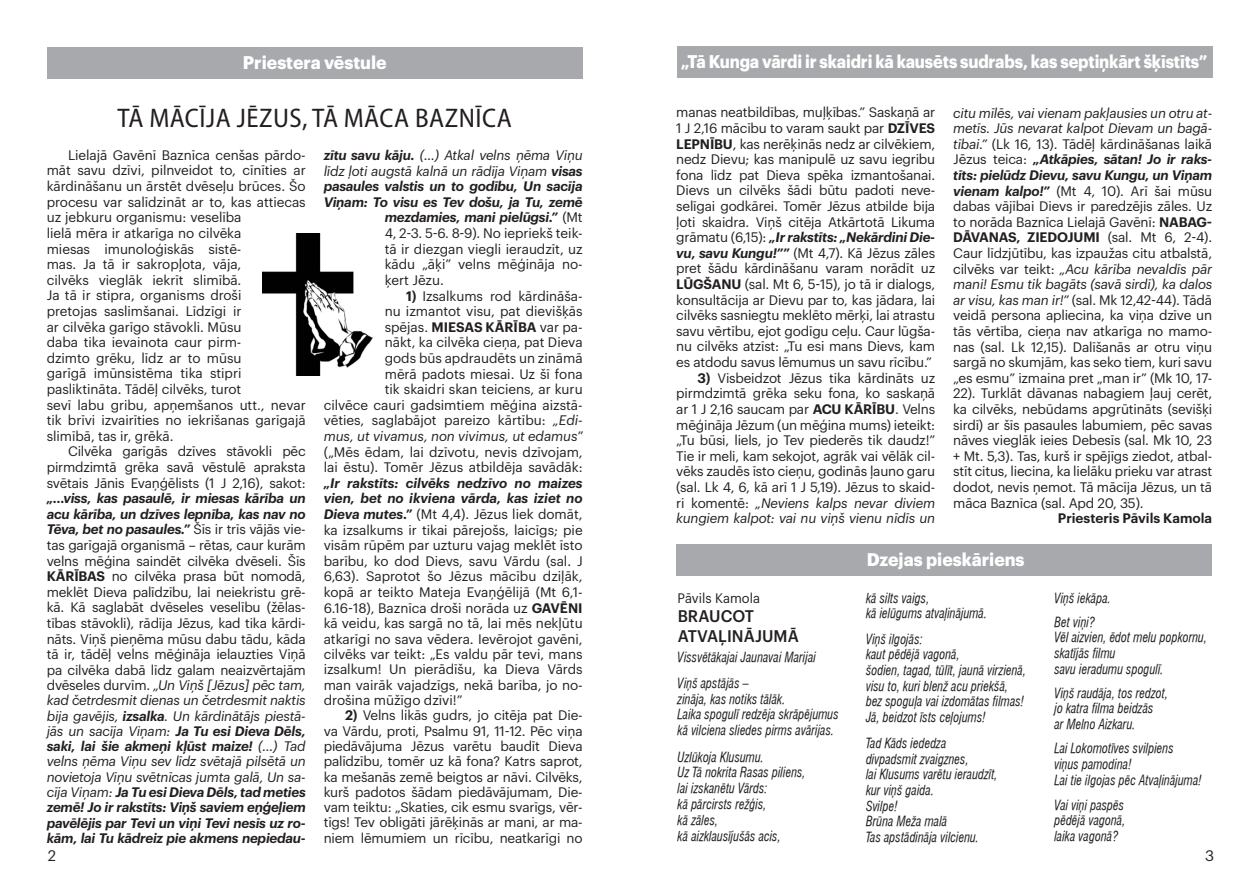
<style>
.page{position:relative;width:1259px;height:893px;background:#fff}
.page>*{position:absolute;margin:0;border:0;box-sizing:border-box;transform-origin:0 0}
.t1{font:semi-condensed 27px "Myriad Pro";letter-spacing:.02em;color:#231f20}
.t2{font:700 18px "Graphik";letter-spacing:-.01em;color:#fff;scale:.9 1}
.t3{font:700 18px "Graphik";letter-spacing:-.01em;color:#fff}
.t4{font:500 16.5px/19.8px "Graphik";letter-spacing:.005em;color:#231f20;scale:.96 1}
.t5{font:15px "Graphik";color:#231f20}
.t6{font:13.5px/15.6px "Graphik";letter-spacing:-.01em;color:#231f20;text-align:justify}
.t7{font:italic condensed 13.5px/15.6px "Swiss 721 TL";letter-spacing:.005em;color:#231f20;scale:.9 1}
.t8{font:italic 600 13.5px "Graphik";letter-spacing:-.015em;color:#231f20}
.t9{font:italic 13.5px "Graphik";letter-spacing:-.015em;color:#231f20}
.t10{font:600 13.5px "Graphik";color:#231f20}
.t11{font:13.5px "Graphik";letter-spacing:-.01em;color:#231f20;scale:.96 1}
.s1{font-weight:600}
.s2{font-weight:600;font-style:italic}
.s3{font-style:italic}
.s4{font-weight:400;font-style:normal}
</style>
<div class="page">
<div style="left:48px;top:48px;width:535px;height:31px;background:#a8a9ad"></div>
<div style="left:677px;top:47px;width:535px;height:31px;background:#a8a9ad"></div>
<div style="left:676px;top:544px;width:535px;height:31px;background:#a8a9ad"></div>
<img style="left:263px;top:234px;width:109px;height:141px">
<h2 class="t3" style="left:243px;top:49px;width:145px">Priestera vēstule</h2>
<h2 class="t2" style="left:681px;top:48px;width:586px">„Tā Kunga vārdi ir skaidri kā kausēts sudrabs, kas septiņkārt šķīstīts”</h2>
<h1 class="t1" style="left:117px;top:101px;width:396px">TĀ MĀCĪJA JĒZUS, TĀ MĀCA BAZNĪCA</h1>
<p class="t6" style="left:676px;top:104px;width:260px;text-align:left">manas neatbildības, muļķības.” Saskaņā ar 1 J 2,16 mācību to varam saukt par <span class="s1">DZĪVES LEPNĪBU</span>, kas nerēķinās nedz ar cilvēkiem, nedz Dievu; kas manipulē uz savu iegribu fona līdz pat Dieva spēka izmantošanai.<br>Dievs un cilvēks šādi būtu padoti neve&shy;selīgai godkārei. Tomēr Jēzus atbilde bija ļoti skaidra. Viņš citēja Atkārtotā Likuma grāmatu (6,15): <span class="s2">„Ir rakstīts: „Nekārdini Die&shy;vu, savu Kungu!””</span> (Mt 4,7). Kā Jēzus zāles pret šādu kārdināšanu varam norādīt uz <span class="s1">LŪGŠANU</span> (sal. Mt 6, 5-15), jo tā ir dialogs, konsultācija ar Dievu par to, kas jādara, lai cilvēks sasniegtu meklēto mērķi, lai atrastu savu vērtību, ejot godīgu ceļu. Caur lūgša&shy;nu cilvēks atzīst: „Tu esi mans Dievs, kam es atdodu savus lēmumus un savu rīcību.”</p>
<p class="t6" style="left:676px;top:369px;width:260px;text-indent:21px"><span class="s1">3)</span> Visbeidzot Jēzus tika kārdināts uz pirmdzimtā grēka seku fona, ko saskaņā ar 1 J 2,16 saucam par <span class="s1">ACU KĀRĪBU</span>. Velns mēģināja Jēzum (un mēģina mums) ieteikt: „Tu būsi, liels, jo Tev piederēs tik daudz!” Tie ir meli, kam sekojot, agrāk vai vēlāk cil&shy;vēks zaudēs īsto cieņu, godinās ļauno garu (sal. Lk 4, 6, kā arī 1 J 5,19). Jēzus to skaid&shy;ri komentē: <span class="s3">„Neviens kalps nevar diviem kungiem kalpot: vai nu viņš vienu nīdīs un</span></p>
<p class="t6" style="left:953px;top:104px;width:260px"><span class="s3">citu mīlēs, vai vienam pakļausies un otru at&shy;metīs. Jūs nevarat kalpot Dievam un bagā&shy;tībai.”</span> (Lk 16, 13). Tādēļ kārdināšanas laikā Jēzus teica: <span class="s2">„Atkāpies, sātan! Jo ir raks&shy;tīts: pielūdz Dievu, savu Kungu, un Viņam vienam kalpo!”</span> (Mt 4, 10). Arī šai mūsu dabas vājībai Dievs ir paredzējis zāles. Uz to norāda Baznīca Lielajā Gavēnī: <span class="s1">NABA</span></p>
<p class="t6" style="left:47px;top:146px;width:260px;text-align:left;text-indent:21px">Lielajā Gavēnī Baznīca cenšas pārdo&shy;māt savu dzīvi, pilnveidot to, cīnīties ar kārdināšanu un ārstēt dvēseļu brūces. Šo procesu var salīdzināt ar to, kas attiecas uz jebkuru organismu: veselība<br>lielā mēra ir atkarīga no cilvēka<br>miesas imunoloģiskās sistē-<br>mas. Ja tā ir sakropļota, vāja,<br>cilvēks vieglāk iekrīt slimībā.<br>Ja tā ir stipra, organisms droši<br>pretojas saslimšanai. Līdzīgi ir<br>ar cilvēka garīgo stāvokli. Mūsu<br>daba tika ievainota caur pirm-<br>dzimto grēku, līdz ar to mūsu<br>garīgā imūnsistēma tika stipri pasliktināta. Tādēļ cilvēks, turot<br>sevī labu gribu, apņemšanos utt., nevar tik brīvi izvairīties no iekrišanas garīgajā slimībā, tas ir, grēkā.</p>
<p class="t6" style="left:47px;top:443px;width:260px;text-indent:21px">Cilvēka garīgās dzīves stāvokli pēc pirmdzimtā grēka savā vēstulē apraksta svētais Jānis Evaņģēlists (1 J 2,16), sakot:</p>
<p class="t6" style="left:47px;top:489px;width:260px"><span class="s2">„…viss, kas pasaulē, ir miesas kārība un acu kārība, un dzīves lepnība, kas nav no Tēva, bet no pasaules.”</span> Šīs ir trīs vājās vie&shy;tas garīgajā organismā – rētas, caur kurām velns mēģina saindēt cilvēka dvēseli. Šīs <span class="s1">KĀRĪBAS</span> no cilvēka prasa būt nomodā, meklēt Dieva palīdzību, lai neiekristu grē&shy;kā. Kā saglabāt dvēseles veselību (žēlas&shy;tības stāvokli), rādīja Jēzus, kad tika kārdi&shy;nāts. Viņš pieņēma mūsu dabu tādu, kāda tā ir, tādēļ velns mēģināja ielauzties Viņā pa cilvēka dabā līdz galam neaizvērtajām dvēseles durvīm. <span class="s3">„Un Viņš [Jēzus] pēc tam, kad četrdesmit dienas un četrdesmit naktis bija gavējis,</span> <span class="s2">izsalka</span><span class="s3">. Un kārdinātājs piestā&shy;jās un sacīja Viņam:</span> <span class="s2">Ja Tu esi Dieva Dēls, saki, lai šie akmeņi kļūst maize!</span> <span class="s3">(…) Tad velns ņēma Viņu sev līdz svētajā pilsētā un novietoja Viņu svētnīcas jumta galā, Un sa&shy;cīja Viņam:</span> <span class="s2">Ja Tu esi Dieva Dēls, tad meties zemē! Jo ir rakstīts: Viņš saviem eņģeļiem pavēlējis par Tevi un viņi Tevi nesīs uz ro&shy;kām, lai Tu kādreiz pie akmens nepiedau-</span></p>
<p class="t9" style="left:324px;top:145px;width:260px"><span class="s1">zītu savu kāju.</span> (…) Atkal velns ņēma Viņu</p>
<p class="t9" style="left:324px;top:161px;width:260px">līdz ļoti augstā kalnā un rādīja Viņam <span class="s1">visas</span></p>
<p class="t8" style="left:324px;top:176px;width:260px">pasaules valstis un to godību, Un sacīja</p>
<p class="t8" style="left:324px;top:192px;width:260px">Viņam: To visu es Tev došu, ja Tu, zemē</p>
<p class="t8" style="left:385px;top:207px;width:199px">mezdamies, mani pielūgsi.” <span class="s4">(Mt</span></p>
<p class="t6" style="left:385px;top:224px;width:199px">4, 2-3. 5-6. 8-9). No iepriekš teik-</p>
<p class="t6" style="left:385px;top:240px;width:199px">tā ir diezgan viegli ieraudzīt, uz</p>
<p class="t6" style="left:385px;top:255px;width:199px">kādu „āķi” velns mēģināja no-</p>
<p class="t6" style="left:385px;top:271px;width:61px">ķert Jēzu.</p>
<p class="t6" style="left:385px;top:287px;width:199px;text-indent:21px"><span class="s1">1)</span> Izsalkums rod kārdināša&shy;nu izmantot visu, pat dievišķās spējas. <span class="s1">M IESAS</span></p>
<p class="t6" style="left:953px;top:213px;width:260px;text-indent:243px"><span class="s1">G-DĀVANAS, ZIEDOJ UM I</span> (sal. Mt 6, 2-4).<br>Caur līdzjūtību, kas izpaužas citu atbalstā, cilvēks var teikt: <span class="s3">„Acu kārība nevaldīs pār mani! Esmu tik bagāts (savā sirdī), ka dalos ar visu, kas man ir!”</span> (sal. Mk 12,42-44). Tādā veidā persona apliecina, ka viņa dzīve un tās vērtība, cieņa nav atkarīga no mamo&shy;nas (sal. Lk 12,15). Dalīšanās ar otru viņu sargā no skumjām, kas seko tiem, kuri savu „es esmu” izmaina pret „man ir” (Mk 10, 17- 22). Turklāt dāvanas nabagiem ļauj cerēt, ka cilvēks, nebūdams apgrūtināts (sevišķi sirdī) ar šīs pasaules labumiem, pēc savas nāves vieglāk ieies Debesīs (sal. Mk 10, 23 + Mt. 5,3). Tas, kurš ir spējīgs ziedot, atbal&shy;stīt citus, liecina, ka lielāku prieku var atrast dodot, nevis ņemot. Tā mācīja Jēzus, un tā māca Baznīca (sal. Apd 20, 35).</p>
<p class="t10" style="left:1058px;top:508px;width:156px">PRIESTERIS PĀVILS KAMOLA</p>
<p class="t6" style="left:324px;top:318px;width:260px;text-align:right"><span class="s1">KĀRĪBA</span> var pa-<br>nākt, ka cilvēka cieņa, pat Dieva<br>gods būs apdraudēts un zināmā<br>mērā padots miesai. Uz šī fona<br>tik skaidri skan teiciens, ar kuru<br>cilvēce cauri gadsimtiem mēģina aizstā&shy;vēties, saglabājot pareizo kārtību: <span class="s3">„Edi&shy;mus, ut vivamus, non vivimus, ut edamus”</span></p>
<p class="t6" style="left:324px;top:443px;width:260px">(„Mēs ēdam, lai dzīvotu, nevis dzīvojam, lai ēstu). Tomēr Jēzus atbildēja savādāk:</p>
<p class="t6" style="left:324px;top:474px;width:260px"><span class="s2">„Ir rakstīts: cilvēks nedzīvo no maizes vien, bet no ikviena vārda, kas iziet no Dieva mutes.”</span> (Mt 4,4). Jēzus liek domāt, ka izsalkums ir tikai pārejošs, laicīgs; pie visām rūpēm par uzturu vajag meklēt īsto barību, ko dod Dievs, savu Vārdu (sal. J 6,63). Saprotot šo Jēzus mācību dziļāk, kopā ar teikto Mateja Evaņģēlijā (Mt 6,1- 6.16-18), Baznīca droši norāda uz <span class="s1">GAVĒNI </span>kā veidu, kas sargā no tā, lai mēs nekļūtu atkarīgi no sava vēdera. Ievērojot gavēni, cilvēks var teikt: „Es valdu pār tevi, mans izsalkum! Un pierādīšu, ka Dieva Vārds man vairāk vajadzīgs, nekā barība, jo no&shy;drošina mūžīgo dzīvi!”</p>
<p class="t6" style="left:324px;top:707px;width:260px;text-indent:21px"><span class="s1">2)</span> Velns likās gudrs, jo citēja pat Die&shy;va Vārdu, proti, Psalmu 91, 11-12. Pēc viņa piedāvājuma Jēzus varētu baudīt Dieva palīdzību, tomēr uz kā fona? Katrs saprot, ka mešanās zemē beigtos ar nāvi. Cilvēks, kurš padotos šādam piedāvājumam, Die&shy;vam teiktu: „Skaties, cik esmu svarīgs, vēr&shy;tīgs! Tev obligāti jārēķinās ar mani, ar ma&shy;niem lēmumiem un rīcību, neatkarīgi no</p>
<h2 class="t3" style="left:866px;top:545px;width:159px">Dzejas pieskāriens</h2>
<p class="t7" style="left:866px;top:590px;width:136px">kā silts vaigs,<br>kā ielūgums atvaļinājumā.</p>
<p class="t7" style="left:866px;top:631px;width:179px">Viņš ilgojās:<br>kaut pēdējā vagonā,<br>šodien, tagad, tūlīt, jaunā virzienā, visu to, kuri blenž acu priekšā, bez spoguļa vai izdomātas filmas!<br>Jā, beidzot īsts ceļojums!</p>
<p class="t7" style="left:866px;top:735px;width:148px">Tad Kāds iededza divpadsmit zvaigznes,<br>lai Klusums varētu ieraudzīt, kur viņš gaida.<br>Svilpe!<br>Brūna Meža malā<br>Tas apstādināja vilcienu.</p>
<p class="t7" style="left:1054px;top:586px;width:64px;line-height:24.2px">Viņš iekāpa.<br>Bet viņi?</p>
<p class="t7" style="left:1054px;top:630px;width:171px">Vēl aizvien, ēdot melu popkornu, skatījās filmu<br>savu ieradumu spogulī.</p>
<p class="t7" style="left:1054px;top:685px;width:128px">Viņš raudāja, tos redzot, jo katra filma beidzās<br>ar Melno Aizkaru.</p>
<p class="t7" style="left:1054px;top:740px;width:165px">Lai Lokomotīves svilpiens<br>viņus pamodina!<br>Lai tie ilgojas pēc Atvaļinājuma!</p>
<p class="t7" style="left:1054px;top:797px;width:80px;text-align:justify">Vai viņi paspēs pēdējā vagonā, laika vagonā?</p>
<p class="t11" style="left:677px;top:588px;width:87px">Pāvils Kamola</p>
<p class="t4" style="left:677px;top:605px;width:128px">BRAUCOT<br>ATVAĻINĀJUMĀ</p>
<p class="t7" style="left:677px;top:644px;width:155px;line-height:26.2px">Vissvētākajai Jaunavai Marijai<br>Viņš apstājās –</p>
<p class="t7" style="left:677px;top:691px;width:180px">zināja, kas notiks tālāk.<br>Laika spogulī redzēja skrāpējumus kā vilciena sliedes pirms avārijas.</p>
<p class="t7" style="left:677px;top:749px;width:144px">Uzlūkoja Klusumu.<br>Uz Tā nokrita Rasas piliens, lai izskanētu Vārds:<br>kā pārcirsts režģis,<br>kā zāles,<br>kā aizklausījušās acis,</p>
<p class="t5" style="left:48px;top:845px;width:10px">2</p>
<p class="t5" style="left:1205px;top:845px;width:11px">3</p>
</div>
